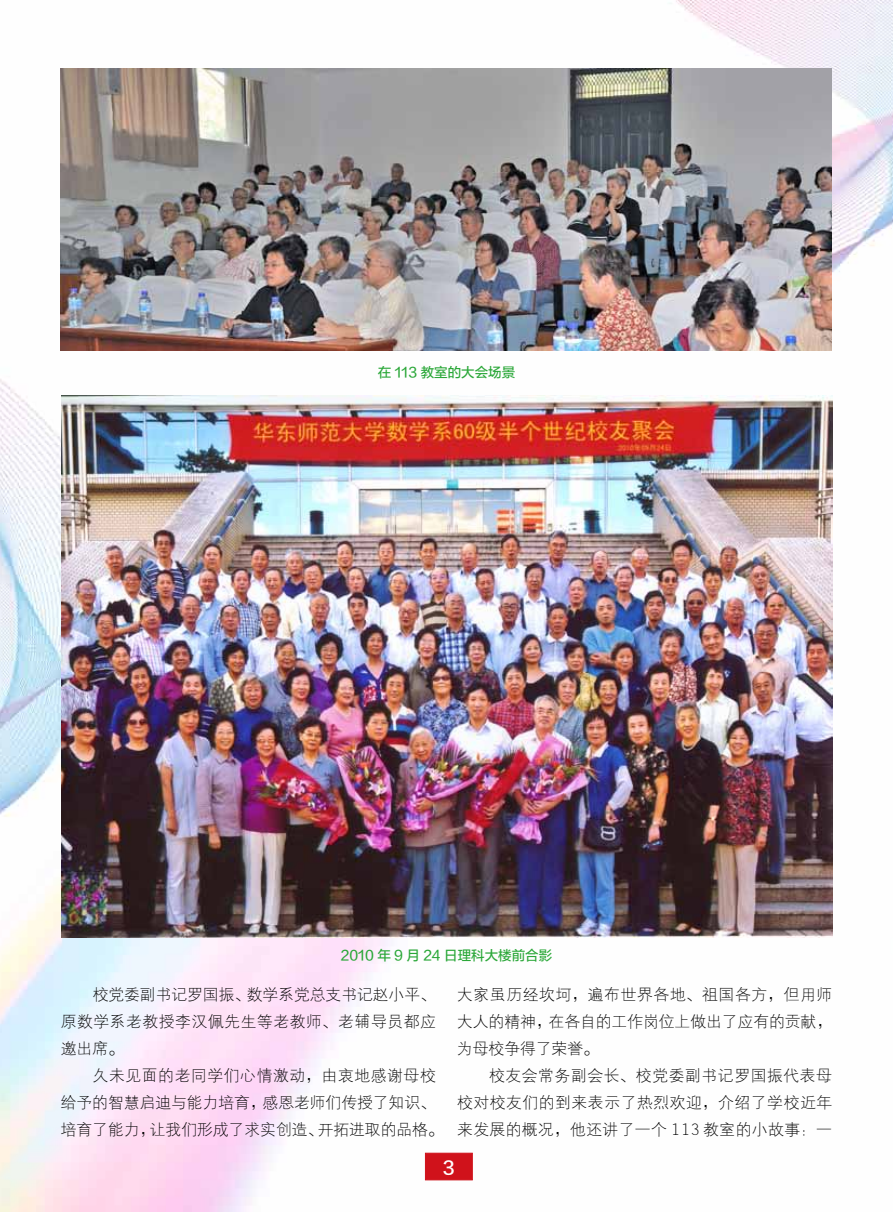
<style>
.page{position:relative;width:893px;height:1212px;background:#fff}
.page>*{position:absolute;margin:0;border:0;box-sizing:border-box;transform-origin:0 0}
.t1{font:18px "FZLTZHK GBK1 0";color:#fff}
.t2{font:15.75px/27px "FZXDXK GBK1 0";letter-spacing:.03em;color:#000;text-align:justify}
.t3{font:15.75px/27px "FZXDXK GBK1 0";color:#000}
.t4{font:13.5px "FZLTZHUNHK GBK1 0";color:#2aa738}
</style>
<div class="page">
<img style="left:0;top:0;width:893px;height:1212px">
<div style="left:425px;top:1153px;width:47px;height:27px;background:#d0121b;border:1px solid #d0121b"></div>
<img style="left:61px;top:68px;width:770px;height:283px">
<img style="left:62px;top:396px;width:770px;height:542px">
<p class="t4" style="left:378px;top:365px;width:139px">在 113 教室的大会场景</p>
<p class="t4" style="left:341px;top:948px;width:213px">2010 年 9 月 24 日理科大楼前合影</p>
<p class="t2" style="left:61px;top:981px;width:377px;text-indent:32px">校党委副书记罗国振、数学系党总支书记赵小平、原数学系老教授李汉佩先生等老教师、老辅导员都应邀出席。</p>
<p class="t3" style="left:61px;top:1062px;width:384px;text-indent:32px">久未见面的老同学们心情激动，由衷地感谢母校给予的智慧启迪与能力培育，感恩老师们传授了知识、培育了能力，让我们形成了求实创造、开拓进取的品格。</p>
<p class="t2" style="left:457px;top:981px;width:377px">大家虽历经坎坷，遍布世界各地、祖国各方，但用师大人的精神，在各自的工作岗位上做出了应有的贡献，为母校争得了荣誉。</p>
<p class="t2" style="left:457px;top:1062px;width:376px;text-indent:32px">校友会常务副会长、校党委副书记罗国振代表母校对校友们的到来表示了热烈欢迎，介绍了学校近年来发展的概况，他还讲了一个 113 教室的小故事：一</p>
<p class="t1" style="left:443px;top:1157px;width:13px">3</p>
</div>
